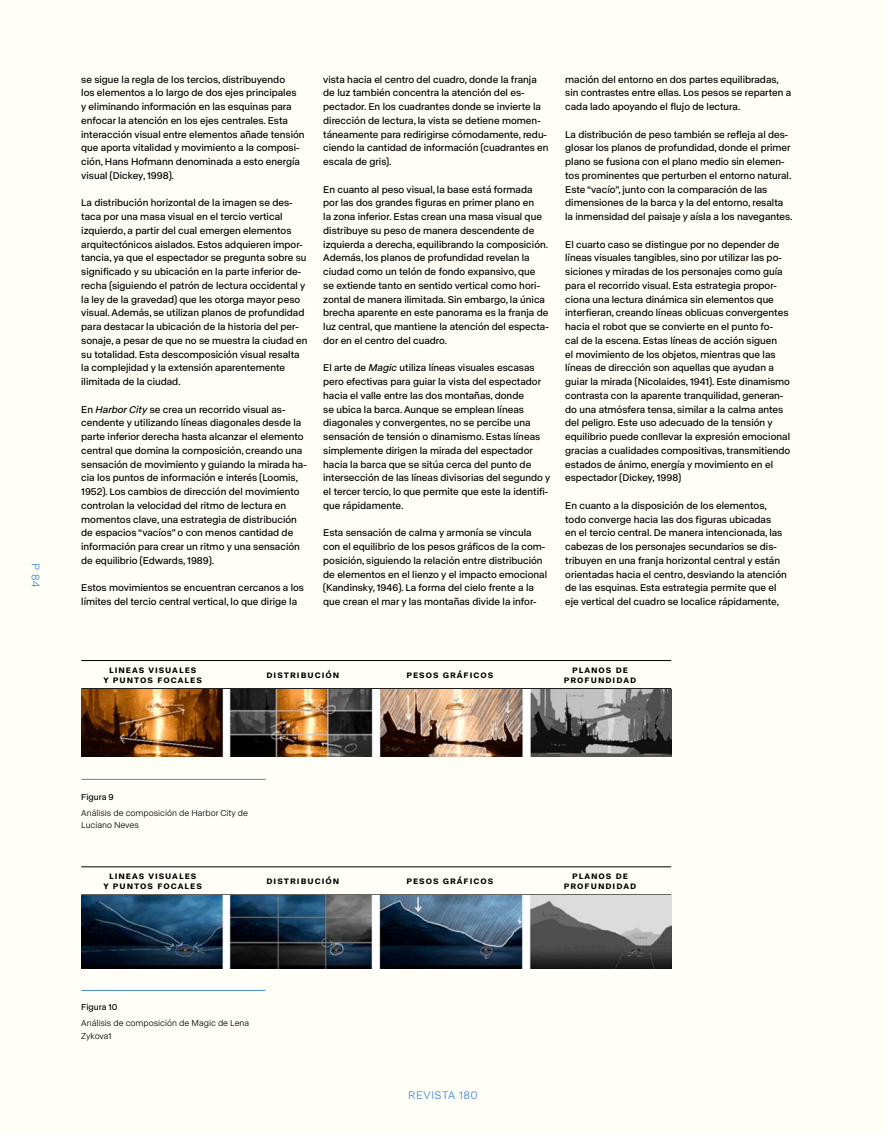
<style>
.page{position:relative;width:886px;height:1134px;background:#fffef7}
.page>*{position:absolute;margin:0;border:0;box-sizing:border-box;transform-origin:0 0}
.t1{font:11.25px "ABC Normal";letter-spacing:.05em;color:#458bdb}
.t2{font:10px/13.8px "ABC Normal";color:#000}
.t3{font:500 10px/10px "ABC Normal";letter-spacing:.1em;color:#000;text-align:center}
.t4{font:8.75px/12.5px "ABC Normal";color:#000}
.t5{font:8.75px "ABC Normal";color:#000}
.s1{font-style:italic}
</style>
<div class="page">
<img style="left:81px;top:689px;width:590px;height:67px">
<img style="left:81px;top:895px;width:590px;height:73px">
<p class="t1" style="left:43px;top:563px;width:26px;rotate:90deg">P 84</p>
<p class="t2" style="left:81px;top:72px;width:225px">se sigue la regla de los tercios, distribuyendo<br>los elementos a lo largo de dos ejes principales<br>y eliminando información en las esquinas para enfocar la atención en los ejes centrales. Esta interacción visual entre elementos añade tensión que aporta vitalidad y movimiento a la composi&shy;ción, Hans Hofmann denominada a esto energía visual (Dickey, 1998).</p>
<p class="t2" style="left:81px;top:195px;width:228px">La distribución horizontal de la imagen se des&shy;taca por una masa visual en el tercio vertical izquierdo, a partir del cual emergen elementos arquitectónicos aislados. Estos adquieren impor&shy;tancia, ya que el espectador se pregunta sobre su significado y su ubicación en la parte inferior de&shy;recha (siguiendo el patrón de lectura occidental y la ley de la gravedad) que les otorga mayor peso visual. Además, se utilizan planos de profundidad para destacar la ubicación de la historia del per&shy;sonaje, a pesar de que no se muestra la ciudad en su totalidad. Esta descomposición visual resalta la complejidad y la extensión aparentemente ilimitada de la ciudad.</p>
<p class="t2" style="left:81px;top:402px;width:227px">En <span class="s1">Harbor City</span> se crea un recorrido visual as&shy;cendente y utilizando líneas diagonales desde la parte inferior derecha hasta alcanzar el elemento central que domina la composición, creando una sensación de movimiento y guiando la mirada ha&shy;cia los puntos de información e interés (Loomis, 1952). Los cambios de dirección del movimiento controlan la velocidad del ritmo de lectura en momentos clave, una estrategia de distribución de espacios “vacíos” o con menos cantidad de información para crear un ritmo y una sensación de equilibrio (Edwards, 1989).</p>
<p class="t2" style="left:81px;top:580px;width:224px">Estos movimientos se encuentran cercanos a los límites del tercio central vertical, lo que dirige la</p>
<p class="t2" style="left:323px;top:72px;width:227px">vista hacia el centro del cuadro, donde la franja de luz también concentra la atención del es&shy;pectador. En los cuadrantes donde se invierte la dirección de lectura, la vista se detiene momen&shy;táneamente para redirigirse cómodamente, redu&shy;ciendo la cantidad de información (cuadrantes en escala de gris).</p>
<p class="t2" style="left:323px;top:182px;width:227px">En cuanto al peso visual, la base está formada por las dos grandes figuras en primer plano en<br>la zona inferior. Estas crean una masa visual que distribuye su peso de manera descendente de izquierda a derecha, equilibrando la composición.<br>Además, los planos de profundidad revelan la ciudad como un telón de fondo expansivo, que se extiende tanto en sentido vertical como hori&shy;zontal de manera ilimitada. Sin embargo, la única brecha aparente en este panorama es la franja de luz central, que mantiene la atención del especta&shy;dor en el centro del cuadro.</p>
<p class="t2" style="left:323px;top:360px;width:229px">El arte de <span class="s1">Magic</span> utiliza líneas visuales escasas pero efectivas para guiar la vista del espectador hacia el valle entre las dos montañas, donde<br>se ubica la barca. Aunque se emplean líneas diagonales y convergentes, no se percibe una sensación de tensión o dinamismo. Estas líneas simplemente dirigen la mirada del espectador hacia la barca que se sitúa cerca del punto de intersección de las líneas divisorias del segundo y el tercer tercio, lo que permite que este la identifi&shy;que rápidamente.</p>
<p class="t2" style="left:323px;top:525px;width:225px">Esta sensación de calma y armonía se vincula con el equilibrio de los pesos gráficos de la com&shy;posición, siguiendo la relación entre distribución de elementos en el lienzo y el impacto emocional (Kandinsky, 1946). La forma del cielo frente a la que crean el mar y las montañas divide la infor-</p>
<p class="t2" style="left:565px;top:72px;width:228px">mación del entorno en dos partes equilibradas, sin contrastes entre ellas. Los pesos se reparten a cada lado apoyando el flujo de lectura.</p>
<p class="t2" style="left:565px;top:127px;width:229px">La distribución de peso también se refleja al des&shy;glosar los planos de profundidad, donde el primer plano se fusiona con el plano medio sin elemen&shy;tos prominentes que perturben el entorno natural.<br>Este “vacío”, junto con la comparación de las dimensiones de la barca y la del entorno, resalta la inmensidad del paisaje y aísla a los navegantes.</p>
<p class="t2" style="left:565px;top:237px;width:227px">El cuarto caso se distingue por no depender de líneas visuales tangibles, sino por utilizar las po&shy;siciones y miradas de los personajes como guía para el recorrido visual. Esta estrategia propor&shy;ciona una lectura dinámica sin elementos que interfieran, creando líneas oblicuas convergentes hacia el robot que se convierte en el punto fo-<br>cal de la escena. Estas líneas de acción siguen<br>el movimiento de los objetos, mientras que las líneas de dirección son aquellas que ayudan a guiar la mirada (Nicolaides, 1941). Este dinamismo contrasta con la aparente tranquilidad, generan&shy;do una atmósfera tensa, similar a la calma antes del peligro. Este uso adecuado de la tensión y equilibrio puede conllevar la expresión emocional gracias a cualidades compositivas, transmitiendo estados de ánimo, energía y movimiento en el espectador (Dickey, 1998)</p>
<p class="t2" style="left:565px;top:498px;width:223px">En cuanto a la disposición de los elementos, todo converge hacia las dos figuras ubicadas<br>en el tercio central. De manera intencionada, las cabezas de los personajes secundarios se dis&shy;tribuyen en una franja horizontal central y están orientadas hacia el centro, desviando la atención de las esquinas. Esta estrategia permite que el eje vertical del cuadro se localice rápidamente,</p>
<p class="t3" style="left:104px;top:664px;width:100px">lineas visuales<br>y puntos focales</p>
<p class="t3" style="left:266px;top:669px;width:74px">distribución</p>
<p class="t3" style="left:406px;top:669px;width:89px">pesos gráficos</p>
<p class="t3" style="left:564px;top:664px;width:74px">planos de profundidad</p>
<p class="t5" style="left:81px;top:791px;width:34px">Figura 9</p>
<p class="t4" style="left:81px;top:806px;width:168px">Análisis de composición de Harbor City de<br>Luciano Neves</p>
<p class="t3" style="left:104px;top:870px;width:100px">lineas visuales<br>y puntos focales</p>
<p class="t3" style="left:266px;top:875px;width:74px">distribución</p>
<p class="t3" style="left:406px;top:875px;width:89px">pesos gráficos</p>
<p class="t3" style="left:564px;top:870px;width:74px">planos de profundidad</p>
<p class="t5" style="left:81px;top:1001px;width:38px">Figura 10</p>
<p class="t4" style="left:81px;top:1016px;width:169px">Análisis de composición de Magic de Lena<br>Zykova1</p>
<p class="t1" style="left:408px;top:1088px;width:71px">REVISTA 180</p>
</div>
